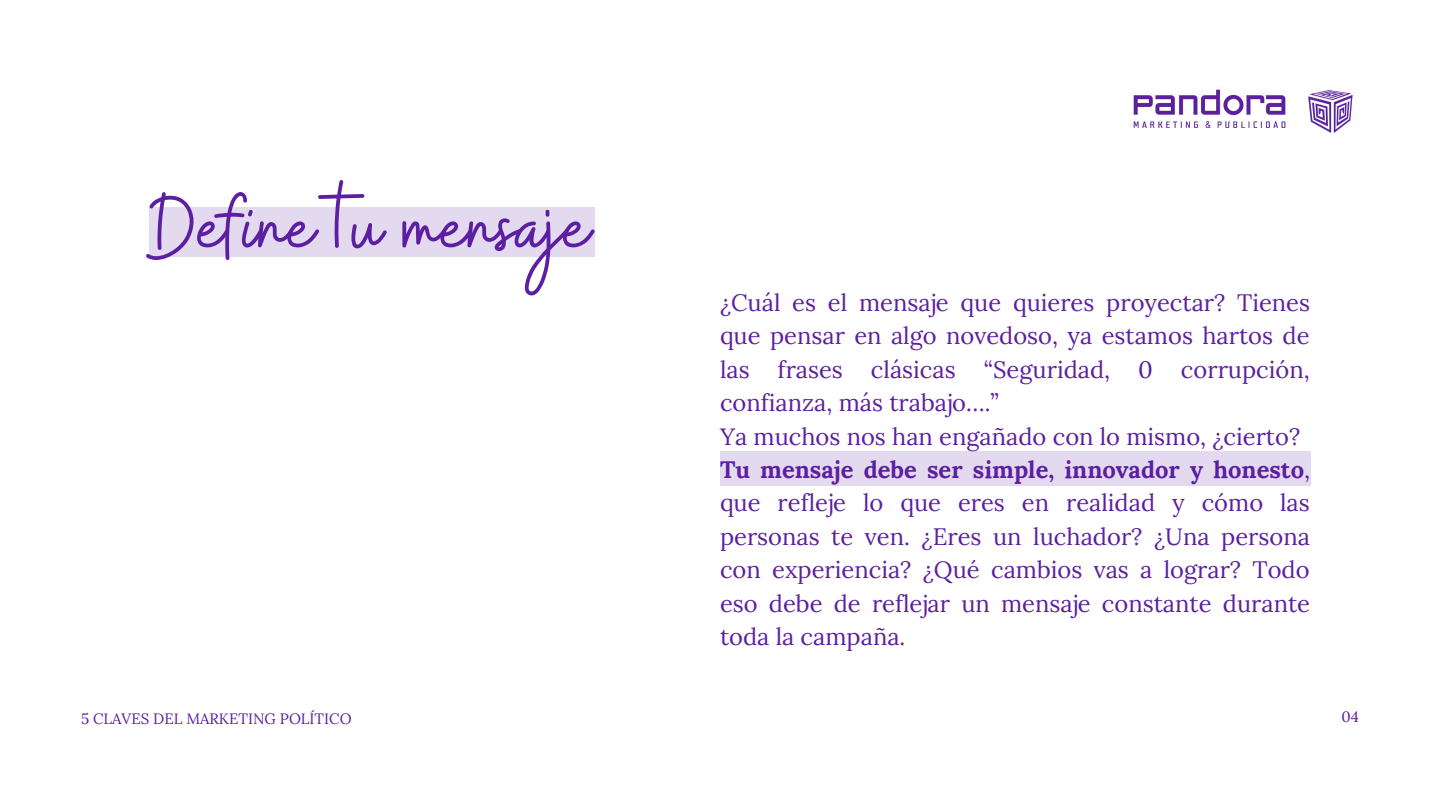
<style>
.page{position:relative;width:1440px;height:810px;background:#fff}
.page>*{position:absolute;margin:0;border:0;box-sizing:border-box;transform-origin:0 0}
.t1{font:94.5px "Buffalo";color:#5c1fa1}
.t2{font:23.7px/33.4px "Lora";color:#5c1fa1}
.t3{font:15px "Lora";color:#5c1fa1}
.s1{font-weight:700}
</style>
<div class="page">
<img style="left:1133px;top:89px;width:222px;height:44px">
<div style="left:150px;top:207px;width:445px;height:50px;background:#e4daef"></div>
<div style="left:720px;top:451px;width:590px;height:35px;background:#e4daef"></div>
<h1 class="t1" style="left:150px;top:165px;width:442px">Define tu mensaje</h1>
<p class="t2" style="left:720px;top:285px;width:592px">¿Cuál es el mensaje que quieres proyectar? Tienes que pensar en algo novedoso, ya estamos hartos de las frases clásicas “Seguridad, 0 corrupción, confianza, más trabajo….”<br>Ya muchos nos han engañado con lo mismo, ¿cierto?<br><span class="s1">Tu mensaje debe ser simple, innovador y honesto</span>, que refleje lo que eres en realidad y cómo las personas te ven. ¿Eres un luchador? ¿Una persona con experiencia? ¿Qué cambios vas a lograr? Todo eso debe de reflejar un mensaje constante durante toda la campaña.</p>
<p class="t3" style="left:81px;top:709px;width:272px">5 CLAVES DEL MARKETING POLÍTICO</p>
<p class="t3" style="left:1342px;top:706px;width:19px">04</p>
</div>
